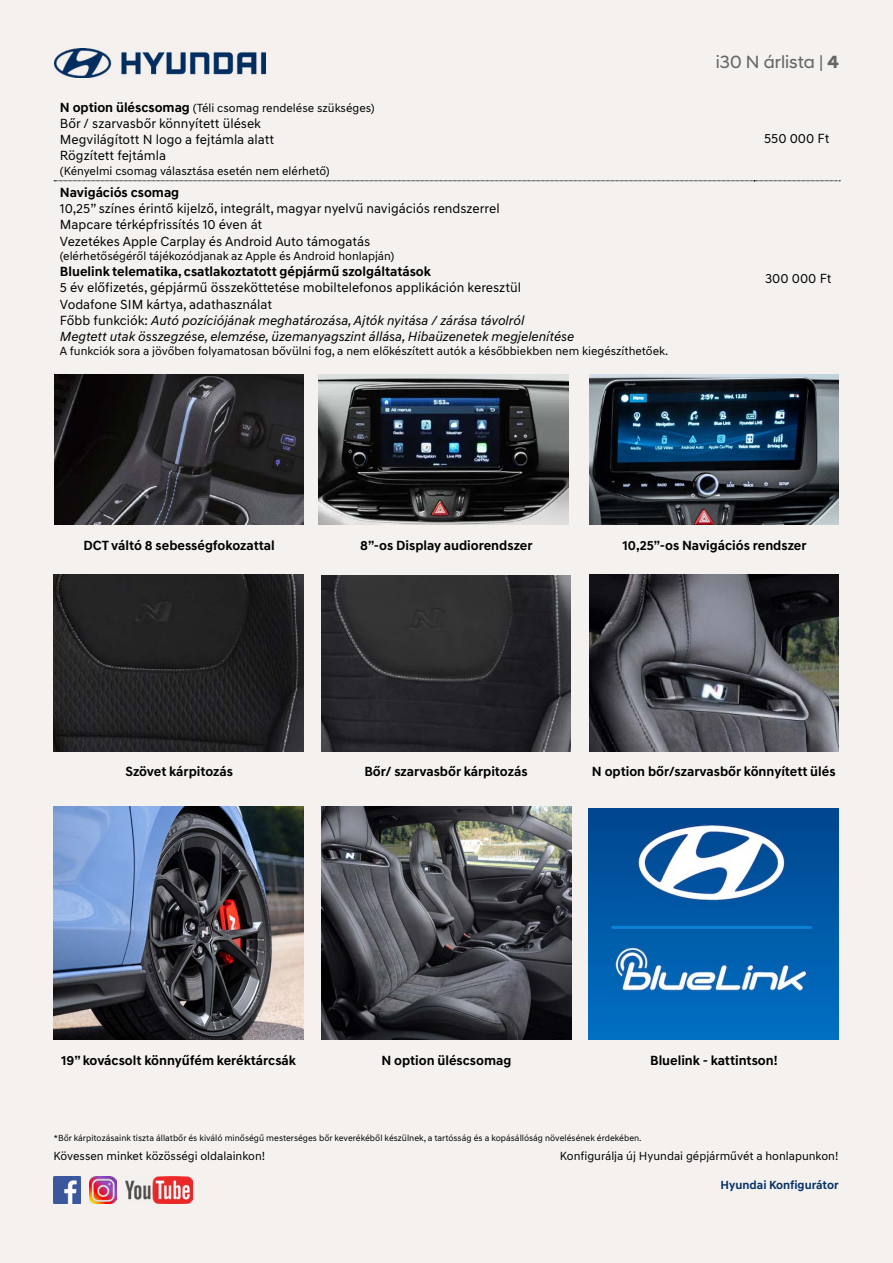
<style>
.page{position:relative;width:893px;height:1263px;background:#f4f1ef}
.page>*{position:absolute;margin:0;border:0;box-sizing:border-box;transform-origin:0 0}
.t1{font:18px "Hyundai Sans Head";color:#666665}
.t2{font:700 13.5px "Hyundai Sans Text";color:#000}
.t3{font:italic 13.5px/16.2px "Hyundai Sans Text";color:#000}
.t4{font:13.5px/16.2px "Hyundai Sans Text";color:#000}
.t5{font:12px "Hyundai Sans Text";color:#000}
.t6{font:700 12px "Hyundai Sans Text";color:#053266}
.t7{font:9px "Hyundai Sans Text";color:#000}
.s1{font-weight:700;font-size:13.5px}
.s2{font-style:normal}
.s3{font-weight:700}
</style>
<div class="page">
<img style="left:54px;top:48px;width:212px;height:29px">
<svg style="left:54px;top:181px;width:786px;height:1px"></svg>
<img style="left:319px;top:374px;width:249px;height:151px">
<img style="left:589px;top:374px;width:250px;height:151px">
<img style="left:54px;top:374px;width:250px;height:151px">
<img style="left:54px;top:575px;width:250px;height:176px">
<img style="left:321px;top:575px;width:250px;height:176px">
<img style="left:589px;top:575px;width:250px;height:176px">
<img style="left:54px;top:806px;width:250px;height:234px">
<img style="left:322px;top:806px;width:249px;height:234px">
<img style="left:589px;top:809px;width:250px;height:231px">
<img style="left:53px;top:1176px;width:28px;height:27px">
<img style="left:89px;top:1176px;width:28px;height:27px">
<img style="left:125px;top:1176px;width:67px;height:27px">
<p class="t5" style="left:60px;top:100px;width:316px"><span class="s1">N option üléscsomag</span> (Téli csomag rendelése szükséges)</p>
<p class="t4" style="left:60px;top:115px;width:216px">Bőr / szarvasbőr könnyített ülések<br>Megvilágított N logo a fejtámla alatt<br>Rögzített fejtámla</p>
<p class="t5" style="left:60px;top:163px;width:271px">(Kényelmi csomag választása esetén nem elérhető)</p>
<p class="t2" style="left:60px;top:184px;width:121px">Navigációs csomag</p>
<p class="t4" style="left:60px;top:200px;width:441px">10,25” színes érintő kijelző, integrált, magyar nyelvű navigációs rendszerrel<br>Mapcare térképfrissítés 10 éven át<br>Vezetékes Apple Carplay és Android Auto támogatás</p>
<p class="t5" style="left:60px;top:249px;width:336px">(elérhetőségéről tájékozódjanak az Apple és Android honlapján)</p>
<p class="t2" style="left:60px;top:263px;width:373px">Bluelink telematika, csatlakoztatott gépjármű szolgáltatások</p>
<p class="t3" style="left:60px;top:280px;width:516px"><span class="s2">5 év előfizetés, gépjármű összeköttetése mobiltelefonos applikáción keresztül Vodafone SIM kártya, adathasználat<br>Főbb funkciók:</span> Autó pozíciójának meghatározása, Ajtók nyitása / zárása távolról Megtett utak összegzése, elemzése, üzemanyagszint állása, Hibaüzenetek megjelenítése</p>
<p class="t5" style="left:60px;top:344px;width:610px">A funkciók sora a jövőben folyamatosan bővülni fog, a nem előkészített autók a későbbiekben nem kiegészíthetőek.</p>
<h1 class="t1" style="left:716px;top:51px;width:125px">i30 N árlista | <span class="s3">4</span></h1>
<p class="t4" style="left:764px;top:131px;width:67px">550 000 Ft</p>
<p class="t4" style="left:765px;top:271px;width:68px">300 000 Ft</p>
<p class="t2" style="left:83px;top:537px;width:193px">DCT váltó 8 sebességfokozattal</p>
<p class="t2" style="left:360px;top:537px;width:174px">8”-os Display audiorendszer</p>
<p class="t2" style="left:623px;top:537px;width:185px">10,25”-os Navigációs rendszer</p>
<p class="t2" style="left:125px;top:763px;width:109px">Szövet kárpitozás</p>
<p class="t2" style="left:364px;top:763px;width:165px">Bőr/ szarvasbőr kárpitozás</p>
<p class="t2" style="left:592px;top:763px;width:245px">N option bőr/szarvasbőr könnyített ülés</p>
<p class="t2" style="left:61px;top:1052px;width:236px">19” kovácsolt könnyűfém keréktárcsák</p>
<p class="t2" style="left:381px;top:1052px;width:132px">N option üléscsomag</p>
<p class="t2" style="left:650px;top:1052px;width:129px">Bluelink - kattintson!</p>
<p class="t7" style="left:54px;top:1133px;width:589px">*Bőr kárpitozásaink tiszta állatbőr és kiváló minőségű mesterséges bőr keverékéből készülnek, a tartósság és a kopásállóság növelésének érdekében.</p>
<p class="t5" style="left:54px;top:1148px;width:213px">Kövessen minket közösségi oldalainkon!</p>
<p class="t5" style="left:560px;top:1148px;width:280px">Konfigurálja új Hyundai gépjárművét a honlapunkon!</p>
<p class="t6" style="left:721px;top:1177px;width:120px">Hyundai Konfigurátor</p>
</div>
